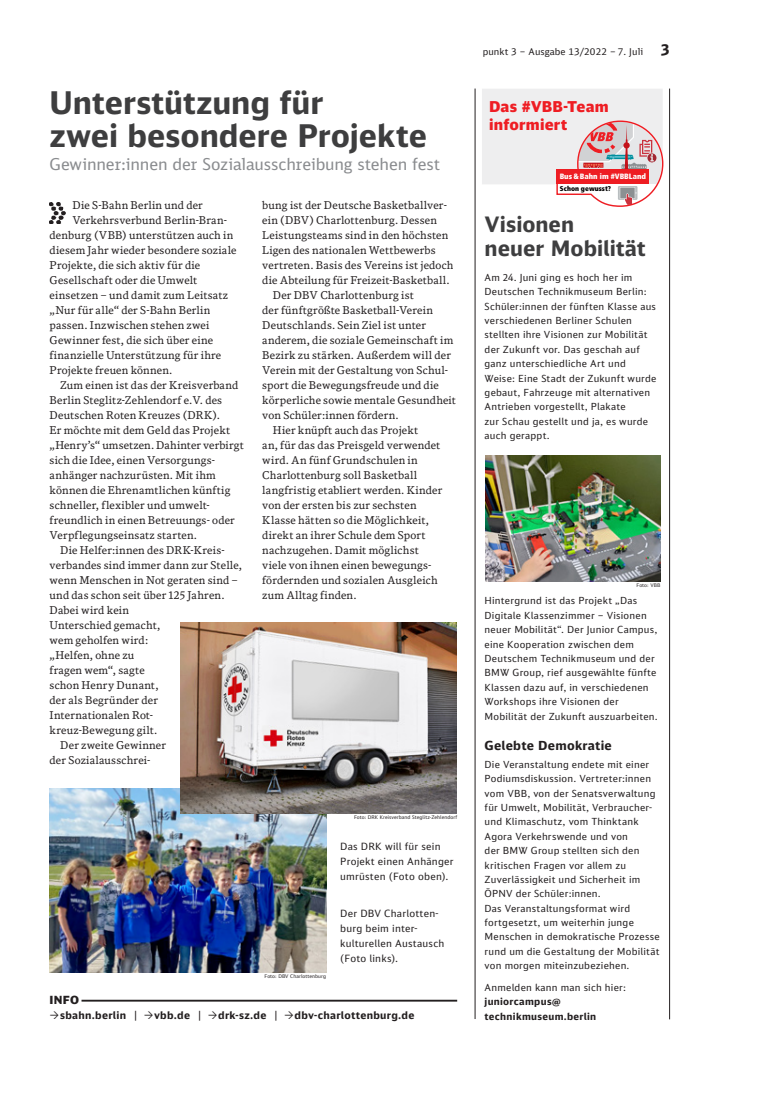
<style>
.page{position:relative;width:762px;height:1117px;background:#fff}
.page>*{position:absolute;margin:0;border:0;box-sizing:border-box;transform-origin:0 0}
.t1{font:700 31.25px/32.5px "DB Sans Alternate";letter-spacing:-.005em;color:#3e3e3f}
.t2{font:700 21.25px/23.8px "DB Sans Alternate";color:#3e3e3f}
.t3{font:16.25px "DB Sans";letter-spacing:-.005em;color:#8a8c8f}
.t4{font:900 15px/17.5px "DB Sans Alternate";letter-spacing:.015em;color:#ee1d23}
.t5{font:700 12.5px "DB Sans Alternate";letter-spacing:.02em;color:#231f20}
.t6{font:900 11.25px "DB Sans Alternate";color:#231f20}
.t7{font:10.75px "DB News";letter-spacing:.02em;color:#231f20}
.t8{font:700 10.38px "DB Sans Alternate";letter-spacing:.025em;color:#231f20}
.t9{font:10px/15px "DB Sans Alternate";letter-spacing:.02em;color:#231f20}
.t10{font:9.75px/14.4px "DB Sans Alternate";letter-spacing:.025em;color:#231f20}
.t11{font:700 9.75px/14.4px "DB Sans Alternate";letter-spacing:.03em;color:#231f20}
.t12{font:9.38px "DB Sans";letter-spacing:.01em;color:#231f20}
.t13{font:900 7.75px "Transit";color:#fff}
.t14{font:900 6.88px "Transit";color:#000}
.t15{font:5px "DB Sans Alternate";letter-spacing:.01em;color:#231f20}
.s1{font-weight:400}
.s2{font-weight:700;font-size:15px}
</style>
<div class="page">
<svg style="left:482px;top:89px;width:182px;height:118px"></svg>
<div style="left:556px;top:169px;width:93px;height:15px;background:#ee1d23"></div>
<hr style="left:475px;top:88px;width:1px;height:930px;background:#231f20">
<hr style="left:669px;top:89px;width:1px;height:930px;background:#231f20">
<hr style="left:81px;top:999px;width:376px;height:2px;background:#231f20">
<img style="left:50px;top:202px;width:15px;height:22px">
<img style="left:50px;top:788px;width:276px;height:184px">
<img style="left:485px;top:455px;width:175px;height:126px">
<img style="left:180px;top:622px;width:277px;height:191px">
<p class="t1" style="left:50px;top:86px;width:379px">Unterstützung für<br>zwei besondere Projekte</p>
<p class="t3" style="left:50px;top:154px;width:392px">Gewinner:innen der Sozialausschreibung stehen fest</p>
<p class="t7" style="left:72px;top:198px;width:132px">Die S-Bahn Berlin und der</p>
<p class="t7" style="left:72px;top:213px;width:156px">Verkehrsverbund Berlin-Bran-</p>
<p class="t7" style="left:50px;top:228px;width:185px">denburg (VBB) unterstützen auch in</p>
<p class="t7" style="left:50px;top:243px;width:188px">diesem Jahr wieder besondere soziale</p>
<p class="t7" style="left:50px;top:258px;width:152px">Projekte, die sich aktiv für die</p>
<p class="t7" style="left:50px;top:273px;width:149px">Gesellschaft oder die Umwelt</p>
<p class="t7" style="left:50px;top:288px;width:180px">einsetzen – und damit zum Leitsatz</p>
<p class="t7" style="left:50px;top:303px;width:162px">„Nur für alle“ der S-Bahn Berlin</p>
<p class="t7" style="left:50px;top:318px;width:161px">passen. Inzwischen stehen zwei</p>
<p class="t7" style="left:50px;top:333px;width:165px">Gewinner fest, die sich über eine</p>
<p class="t7" style="left:50px;top:348px;width:173px">finanzielle Unterstützung für ihre</p>
<p class="t7" style="left:50px;top:363px;width:124px">Projekte freuen können.</p>
<p class="t7" style="left:60px;top:378px;width:180px">Zum einen ist das der Kreisverband</p>
<p class="t7" style="left:50px;top:393px;width:174px">Berlin Steglitz-Zehlendorf e.V. des</p>
<p class="t7" style="left:50px;top:408px;width:172px">Deutschen Roten Kreuzes (DRK).</p>
<p class="t7" style="left:50px;top:423px;width:182px">Er möchte mit dem Geld das Projekt</p>
<p class="t7" style="left:50px;top:438px;width:196px">„Henry’s“ umsetzen. Dahinter verbirgt</p>
<p class="t7" style="left:50px;top:453px;width:166px">sich die Idee, einen Versorgungs-</p>
<p class="t7" style="left:50px;top:468px;width:168px">anhänger nachzurüsten. Mit ihm</p>
<p class="t7" style="left:50px;top:483px;width:182px">können die Ehrenamtlichen künftig</p>
<p class="t7" style="left:50px;top:498px;width:162px">schneller, flexibler und umwelt-</p>
<p class="t7" style="left:50px;top:513px;width:187px">freundlich in einen Betreuungs- oder</p>
<p class="t7" style="left:50px;top:528px;width:149px">Verpflegungseinsatz starten.</p>
<p class="t7" style="left:60px;top:543px;width:165px">Die Helfer:innen des DRK-Kreis-</p>
<p class="t7" style="left:50px;top:558px;width:194px">verbandes sind immer dann zur Stelle,</p>
<p class="t7" style="left:50px;top:573px;width:190px">wenn Menschen in Not geraten sind –</p>
<p class="t7" style="left:50px;top:588px;width:176px">und das schon seit über 125 Jahren.</p>
<p class="t7" style="left:50px;top:603px;width:81px">Dabei wird kein</p>
<p class="t7" style="left:50px;top:618px;width:112px">Unterschied gemacht,</p>
<p class="t7" style="left:50px;top:633px;width:100px">wem geholfen wird:</p>
<p class="t7" style="left:50px;top:648px;width:86px">„Helfen, ohne zu</p>
<p class="t7" style="left:50px;top:663px;width:97px">fragen wem“, sagte</p>
<p class="t7" style="left:50px;top:678px;width:110px">schon Henry Dunant,</p>
<p class="t7" style="left:50px;top:693px;width:110px">der als Begründer der</p>
<p class="t7" style="left:50px;top:708px;width:105px">Internationalen Rot-</p>
<p class="t7" style="left:50px;top:723px;width:109px">kreuz-Bewegung gilt.</p>
<p class="t7" style="left:60px;top:738px;width:107px">Der zweite Gewinner</p>
<p class="t7" style="left:50px;top:753px;width:102px">der Sozialausschrei-</p>
<p class="t7" style="left:262px;top:198px;width:186px">bung ist der Deutsche Basketballver-</p>
<p class="t7" style="left:262px;top:213px;width:176px">ein (DBV) Charlottenburg. Dessen</p>
<p class="t7" style="left:262px;top:228px;width:188px">Leistungsteams sind in den höchsten</p>
<p class="t7" style="left:262px;top:243px;width:175px">Ligen des nationalen Wettbewerbs</p>
<p class="t7" style="left:262px;top:258px;width:193px">vertreten. Basis des Vereins ist jedoch</p>
<p class="t7" style="left:262px;top:273px;width:189px">die Abteilung für Freizeit-Basketball.</p>
<p class="t7" style="left:273px;top:288px;width:143px">Der DBV Charlottenburg ist</p>
<p class="t7" style="left:262px;top:303px;width:172px">der fünftgrößte Basketball-Verein</p>
<p class="t7" style="left:262px;top:318px;width:165px">Deutschlands. Sein Ziel ist unter</p>
<p class="t7" style="left:262px;top:333px;width:193px">anderem, die soziale Gemeinschaft im</p>
<p class="t7" style="left:262px;top:348px;width:190px">Bezirk zu stärken. Außerdem will der</p>
<p class="t7" style="left:262px;top:363px;width:187px">Verein mit der Gestaltung von Schul-</p>
<p class="t7" style="left:262px;top:378px;width:178px">sport die Bewegungsfreude und die</p>
<p class="t7" style="left:262px;top:393px;width:195px">körperliche sowie mentale Gesundheit</p>
<p class="t7" style="left:262px;top:408px;width:138px">von Schüler:innen fördern.</p>
<p class="t7" style="left:273px;top:423px;width:147px">Hier knüpft auch das Projekt</p>
<p class="t7" style="left:262px;top:438px;width:180px">an, für das das Preisgeld verwendet</p>
<p class="t7" style="left:262px;top:453px;width:157px">wird. An fünf Grundschulen in</p>
<p class="t7" style="left:262px;top:468px;width:156px">Charlottenburg soll Basketball</p>
<p class="t7" style="left:262px;top:483px;width:182px">langfristig etabliert werden. Kinder</p>
<p class="t7" style="left:262px;top:498px;width:156px">von der ersten bis zur sechsten</p>
<p class="t7" style="left:262px;top:513px;width:168px">Klasse hätten so die Möglichkeit,</p>
<p class="t7" style="left:262px;top:528px;width:165px">direkt an ihrer Schule dem Sport</p>
<p class="t7" style="left:262px;top:543px;width:158px">nachzugehen. Damit möglichst</p>
<p class="t7" style="left:262px;top:558px;width:171px">viele von ihnen einen bewegungs-</p>
<p class="t7" style="left:262px;top:573px;width:177px">fördernden und sozialen Ausgleich</p>
<p class="t7" style="left:262px;top:588px;width:96px">zum Alltag finden.</p>
<p class="t15" style="left:354px;top:813px;width:105px">Foto: DRK Kreisverband Steglitz-Zehlendorf</p>
<p class="t9" style="left:340px;top:838px;width:115px">Das DRK will für sein<br>Projekt einen Anhänger umrüsten (Foto oben).</p>
<p class="t15" style="left:264px;top:972px;width:63px">Foto: DBV Charlottenburg</p>
<p class="t9" style="left:340px;top:905px;width:106px">Der DBV Charlotten&shy;burg beim inter&shy;kulturellen Austausch (Foto links).</p>
<p class="t6" style="left:50px;top:992px;width:31px">Info</p>
<p class="t8" style="left:60px;top:1008px;width:79px">sbahn.berlin <span class="s1">|</span></p>
<p class="t8" style="left:154px;top:1008px;width:48px">vbb.de <span class="s1">|</span></p>
<p class="t8" style="left:218px;top:1008px;width:61px">drk-sz.de <span class="s1">|</span></p>
<p class="t8" style="left:295px;top:1008px;width:121px">dbv-charlottenburg.de</p>
<p class="t12" style="left:483px;top:46px;width:189px">punkt 3 – Ausgabe 13/2022 – 7. Juli <span class="s2">3</span></p>
<p class="t4" style="left:489px;top:98px;width:121px">Das #VBB-Team informiert</p>
<p class="t13" style="left:560px;top:171px;width:88px">Bus &amp;Bahn im #VBBLand</p>
<p class="t14" style="left:560px;top:184px;width:53px">Schon gewusst?</p>
<p class="t2" style="left:485px;top:212px;width:163px">Visionen<br>neuer Mobilität</p>
<p class="t10" style="left:485px;top:270px;width:173px">Am 24. Juni ging es hoch her im<br>Deutschen Technikmuseum Berlin:<br>Schüler:innen der fünften Klasse aus verschiedenen Berliner Schulen stellten ihre Visionen zur Mobilität der Zukunft vor. Das geschah auf ganz unterschiedliche Art und<br>Weise: Eine Stadt der Zukunft wurde gebaut, Fahrzeuge mit alternativen<br>Antrieben vorgestellt, Plakate<br>zur Schau gestellt und ja, es wurde auch gerappt.</p>
<p class="t15" style="left:636px;top:581px;width:25px">Foto: VBB</p>
<p class="t10" style="left:485px;top:593px;width:175px">Hintergrund ist das Projekt „Das Digitale Klassenzimmer – Visionen neuer Mobilität“. Der Junior Campus, eine Kooperation zwischen dem Deutschem Technikmuseum und der BMW Group, rief ausgewählte fünfte Klassen dazu auf, in verschiedenen Workshops ihre Visionen der Mobilität der Zukunft auszuarbeiten.</p>
<p class="t5" style="left:485px;top:737px;width:129px">Gelebte Demokratie</p>
<p class="t10" style="left:485px;top:756px;width:177px">Die Veranstaltung endete mit einer Podiumsdiskussion. Vertreter:innen vom VBB, von der Senatsverwaltung für Umwelt, Mobilität, Verbraucher&shy;und Klimaschutz, vom Thinktank Agora Verkehrswende und von<br>der BMW Group stellten sich den kritischen Fragen vor allem zu Zuverlässigkeit und Sicherheit im ÖPNV der Schüler:innen.<br>Das Veranstaltungsformat wird fortgesetzt, um weiterhin junge Menschen in demokratische Prozesse rund um die Gestaltung der Mobilität von morgen miteinzubeziehen.</p>
<p class="t11" style="left:485px;top:979px;width:143px"><span class="s1">Anmelden kann man sich hier: </span>juniorcampus@ technikmuseum.berlin</p>
</div>
